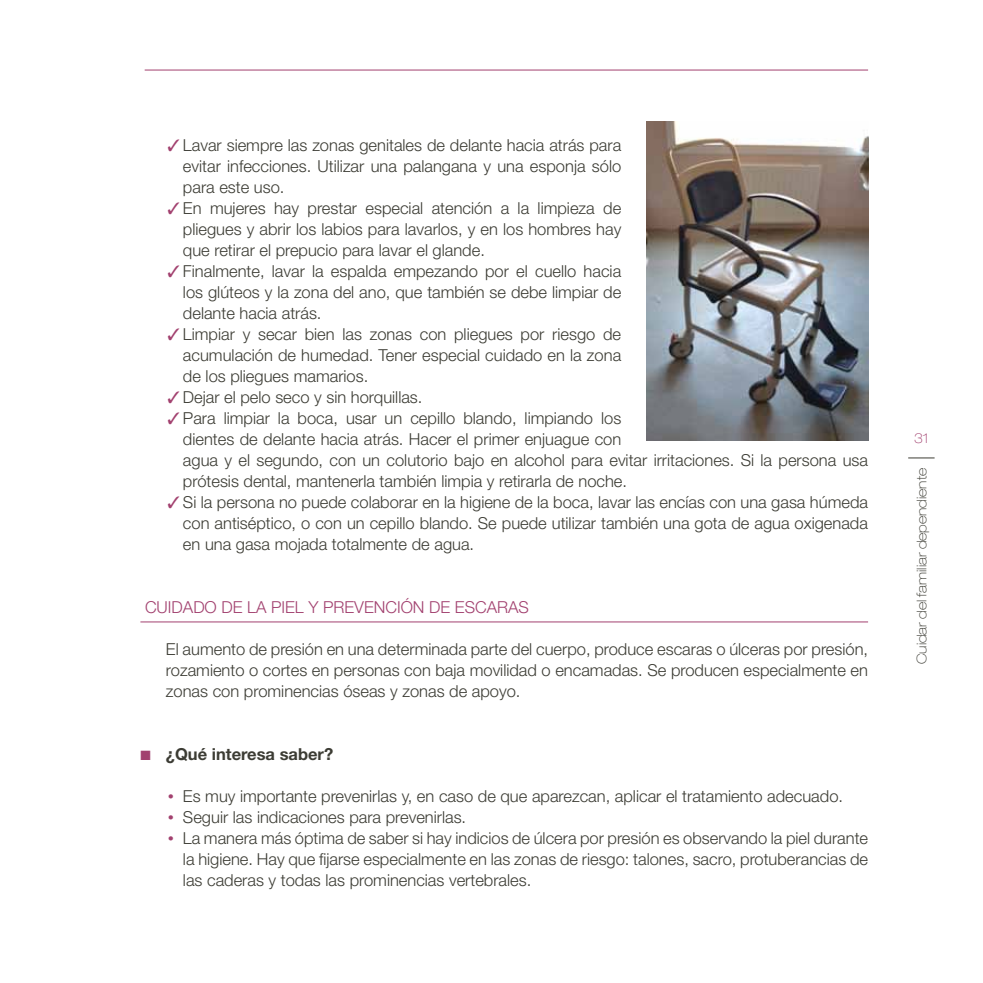
<style>
.page{position:relative;width:983px;height:983px;background:#fff}
.page>*{position:absolute;margin:0;border:0;box-sizing:border-box;transform-origin:0 0}
.t1{font:300 16.5px/21px "Helvetica Neue LT Std";color:#3c3c34;text-align:justify}
.t2{font:300 16.5px "Helvetica Neue LT Std";color:#a2416f}
.t3{font:700 16.5px "Helvetica Neue LT Std";color:#3c3c34}
.t4{font:100 expanded 13.5px "Helvetica Neue LT Std";color:#3c3c34}
.t5{font:100 expanded 13.5px "Helvetica Neue LT Std";color:#a2416f}
.s1{color:#a2416f}
</style>
<div class="page">
<svg style="left:908px;top:457px;width:26px;height:1px"></svg>
<hr style="left:145px;top:70px;width:722px;height:1px;background:#a2416f">
<hr style="left:140px;top:621px;width:727px;height:1px;background:#a2416f">
<img style="left:646px;top:121px;width:221px;height:319px">
<p class="t1" style="left:183px;top:134px;width:439px;text-indent:-16px"><span class="s1">✓</span> Lavar siempre las zonas genitales de delante hacia atrás para evitar infecciones. Utilizar una palangana y una esponja sólo para este uso.</p>
<p class="t1" style="left:183px;top:197px;width:439px;text-indent:-16px"><span class="s1">✓</span> En mujeres hay prestar especial atención a la limpieza de pliegues y abrir los labios para lavarlos, y en los hombres hay que retirar el prepucio para lavar el glande.</p>
<p class="t1" style="left:183px;top:260px;width:439px;text-indent:-16px"><span class="s1">✓</span> Finalmente, lavar la espalda empezando por el cuello hacia los glúteos y la zona del ano, que también se debe limpiar de delante hacia atrás.</p>
<p class="t1" style="left:183px;top:323px;width:439px;text-indent:-16px"><span class="s1">✓</span> Limpiar y secar bien las zonas con pliegues por riesgo de acumulación de humedad. Tener especial cuidado en la zona de los pliegues mamarios.</p>
<p class="t1" style="left:167px;top:386px;width:256px"><span class="s1">✓</span> Dejar el pelo seco y sin horquillas.</p>
<p class="t1" style="left:183px;top:407px;width:686px;text-align:left;text-indent:-16px"><span class="s1">✓</span> Para limpiar la boca, usar un cepillo blando, limpiando los<br>dientes de delante hacia atrás. Hacer el primer enjuague con<br>agua y el segundo, con un colutorio bajo en alcohol para evitar irritaciones. Si la persona usa prótesis dental, mantenerla también limpia y retirarla de noche.</p>
<p class="t1" style="left:183px;top:491px;width:686px;text-indent:-16px"><span class="s1">✓</span> Si la persona no puede colaborar en la higiene de la boca, lavar las encías con una gasa húmeda con antiséptico, o con un cepillo blando. Se puede utilizar también una gota de agua oxigenada en una gasa mojada totalmente de agua.</p>
<p class="t2" style="left:145px;top:597px;width:385px">CUIDADO DE LA PIEL Y PREVENCIÓN DE ESCARAS</p>
<p class="t1" style="left:166px;top:638px;width:703px">El aumento de presión en una determinada parte del cuerpo, produce escaras o úlceras por presión, rozamiento o cortes en personas con baja movilidad o encamadas. Se producen especialmente en zonas con prominencias óseas y zonas de apoyo.</p>
<p class="t3" style="left:140px;top:744px;width:194px"><span class="s1">■</span> ¿Qué interesa saber?</p>
<p class="t1" style="left:167px;top:785px;width:677px"><span class="s1">•</span> Es muy importante prevenirlas y, en caso de que aparezcan, aplicar el tratamiento adecuado.</p>
<p class="t1" style="left:167px;top:806px;width:300px"><span class="s1">•</span> Seguir las indicaciones para prevenirlas.</p>
<p class="t1" style="left:183px;top:827px;width:686px;text-indent:-16px"><span class="s1">•</span> La manera más óptima de saber si hay indicios de úlcera por presión es observando la piel durante la higiene. Hay que fijarse especialmente en las zonas de riesgo: talones, sacro, protuberancias de las caderas y todas las prominencias vertebrales.</p>
<p class="t5" style="left:913px;top:430px;width:16px">31</p>
<p class="t4" style="left:913px;top:664px;width:198px;rotate:-90deg">Cuidar del familiar dependiente</p>
</div>
